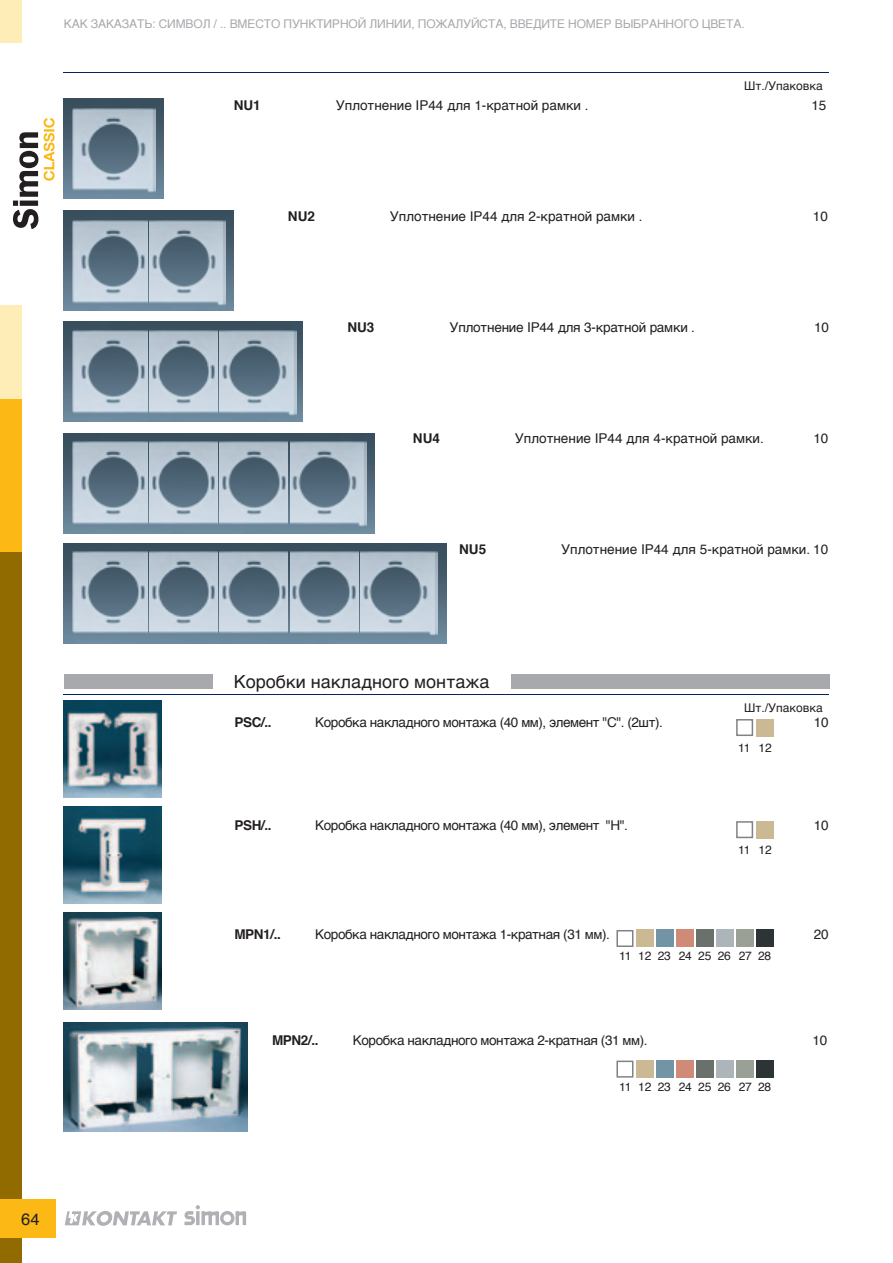
<style>
.page{position:relative;width:893px;height:1263px;background:#fff}
.page>*{position:absolute;margin:0;border:0;box-sizing:border-box;transform-origin:0 0}
.t1{font:18px "Helvetica";color:#231f20}
.t2{font:16.5px "Helvetica";color:#231f20}
.t3{font:13.5px "Helvetica";letter-spacing:-.015em;color:#231f20}
.t4{font:700 13.5px "Helvetica";letter-spacing:-.03em;color:#231f20}
.t5{font:12px "Helvetica";letter-spacing:-.01em;color:#a8a9ad}
.t6{font:12px "Helvetica";letter-spacing:-.02em;color:#231f20}
.t7{font:12px "Helvetica";color:#231f20}
</style>
<div class="page">
<div style="left:64px;top:675px;width:149px;height:14px;background:#a8a9ad"></div>
<hr style="left:64px;top:694px;width:765px;height:1px;background:#002562">
<div style="left:511px;top:675px;width:318px;height:14px;background:#a8a9ad"></div>
<img style="left:64px;top:700px;width:97px;height:98px">
<img style="left:64px;top:806px;width:97px;height:98px">
<div style="left:736px;top:719px;width:17px;height:17px;background:#fff;border:2px solid #808285"></div>
<div style="left:736px;top:821px;width:17px;height:17px;background:#fff;border:2px solid #808285"></div>
<div style="left:756px;top:719px;width:17px;height:17px;background:#cab993"></div>
<div style="left:756px;top:821px;width:17px;height:17px;background:#cab993"></div>
<img style="left:64px;top:913px;width:97px;height:97px">
<img style="left:64px;top:1022px;width:184px;height:109px">
<div style="left:616px;top:930px;width:17px;height:17px;background:#fff;border:2px solid #808285"></div>
<div style="left:616px;top:1060px;width:17px;height:17px;background:#fff;border:2px solid #808285"></div>
<div style="left:656px;top:930px;width:17px;height:17px;background:#7394a5"></div>
<div style="left:656px;top:1060px;width:17px;height:17px;background:#7394a5"></div>
<div style="left:636px;top:930px;width:17px;height:17px;background:#cab993"></div>
<div style="left:636px;top:1060px;width:17px;height:17px;background:#cab993"></div>
<div style="left:676px;top:930px;width:17px;height:17px;background:#d08b78"></div>
<div style="left:676px;top:1060px;width:17px;height:17px;background:#d08b78"></div>
<div style="left:696px;top:930px;width:17px;height:17px;background:#6a716d"></div>
<div style="left:696px;top:1060px;width:17px;height:17px;background:#6a716d"></div>
<div style="left:716px;top:930px;width:17px;height:17px;background:#acb6ba"></div>
<div style="left:716px;top:1060px;width:17px;height:17px;background:#acb6ba"></div>
<div style="left:736px;top:930px;width:17px;height:17px;background:#9ba096"></div>
<div style="left:736px;top:1060px;width:17px;height:17px;background:#9ba096"></div>
<div style="left:756px;top:930px;width:17px;height:17px;background:#2c3435"></div>
<div style="left:756px;top:1060px;width:17px;height:17px;background:#2c3435"></div>
<img style="left:64px;top:544px;width:382px;height:99px">
<img style="left:64px;top:434px;width:311px;height:99px">
<img style="left:64px;top:322px;width:238px;height:99px">
<img style="left:64px;top:211px;width:170px;height:99px">
<img style="left:64px;top:99px;width:99px;height:99px">
<img style="left:72px;top:107px;width:83px;height:86px">
<img style="left:72px;top:219px;width:75px;height:86px">
<img style="left:72px;top:330px;width:75px;height:85px">
<img style="left:72px;top:441px;width:75px;height:85px">
<img style="left:72px;top:550px;width:75px;height:86px">
<img style="left:150px;top:330px;width:67px;height:85px">
<img style="left:150px;top:441px;width:67px;height:85px">
<img style="left:150px;top:550px;width:67px;height:86px">
<img style="left:220px;top:441px;width:68px;height:85px">
<img style="left:220px;top:550px;width:68px;height:86px">
<img style="left:150px;top:219px;width:76px;height:86px">
<img style="left:220px;top:330px;width:76px;height:85px">
<img style="left:290px;top:441px;width:77px;height:85px">
<img style="left:290px;top:550px;width:68px;height:86px">
<img style="left:361px;top:550px;width:76px;height:86px">
<hr style="left:64px;top:72px;width:765px;height:1px;background:#002562">
<div style="left:0;top:0;width:21px;height:43px;background:#ffedb7"></div>
<div style="left:0;top:305px;width:21px;height:116px;background:#ffedb7"></div>
<div style="left:0;top:399px;width:21px;height:455px;background:#fcb814"></div>
<div style="left:0;top:552px;width:21px;height:711px;background:#916b00"></div>
<div style="left:0;top:1199px;width:55px;height:38px;background:#fcb814"></div>
<svg style="left:13px;top:132px;width:25px;height:97px"></svg>
<svg style="left:44px;top:118px;width:11px;height:63px"></svg>
<svg style="left:184px;top:1205px;width:62px;height:20px"></svg>
<svg style="left:65px;top:1211px;width:112px;height:15px"></svg>
<p class="t5" style="left:64px;top:15px;width:44px">Как зака</p>
<p class="t5" style="left:122px;top:15px;width:143px">зать: СИМВОЛ / .. вместо</p>
<p class="t5" style="left:283px;top:15px;width:10px">пунктирно</p>
<p class="t5" style="left:358px;top:15px;width:21px">й линии</p>
<p class="t5" style="left:411px;top:15px;width:45px">, пожалу</p>
<p class="t5" style="left:471px;top:15px;width:18px">йста</p>
<p class="t5" style="left:503px;top:15px;width:39px">, введит</p>
<p class="t5" style="left:557px;top:15px;width:21px">е ном</p>
<p class="t5" style="left:596px;top:15px;width:47px">ер выбранного</p>
<p class="t5" style="left:702px;top:15px;width:44px">цвета.</p>
<p class="t7" style="left:744px;top:77px;width:80px">Шт./Упаковка</p>
<p class="t4" style="left:234px;top:94px;width:28px">NU 1</p>
<p class="t3" style="left:336px;top:95px;width:254px">Уплотнение IP44 для 1-кратной рамки .</p>
<p class="t3" style="left:811px;top:95px;width:17px">15</p>
<p class="t4" style="left:288px;top:205px;width:28px">NU 2</p>
<p class="t3" style="left:390px;top:206px;width:254px">Уплотнение IP44 для 2-кратной рамки .</p>
<p class="t3" style="left:813px;top:206px;width:17px">10</p>
<p class="t4" style="left:348px;top:316px;width:28px">NU 3</p>
<p class="t3" style="left:450px;top:317px;width:247px">Уплотнение IP44 для 3-кратной рамки .</p>
<p class="t3" style="left:814px;top:317px;width:16px">10</p>
<p class="t4" style="left:413px;top:428px;width:28px">NU 4</p>
<p class="t3" style="left:515px;top:428px;width:250px">Уплотнение IP44 для 4-кратной рамки.</p>
<p class="t3" style="left:813px;top:428px;width:17px">10</p>
<p class="t4" style="left:459px;top:538px;width:28px">NU 5</p>
<p class="t3" style="left:561px;top:539px;width:268px">Уплотнение IP44 для 5-кратной рамки. 10</p>
<h1 class="t1" style="left:234px;top:668px;width:257px">Коробки накладного монтажа</h1>
<p class="t4" style="left:234px;top:712px;width:38px">PSC/..</p>
<p class="t3" style="left:315px;top:712px;width:349px">Коробка накладного монтажа (40 мм), элемент "C". (2шт).</p>
<p class="t3" style="left:814px;top:712px;width:16px">10</p>
<p class="t7" style="left:744px;top:698px;width:80px">Шт./Упаковка</p>
<p class="t6" style="left:738px;top:739px;width:35px">11 12</p>
<p class="t4" style="left:234px;top:814px;width:38px">PSH/..</p>
<p class="t3" style="left:315px;top:814px;width:314px">Коробка накладного монтажа (40 мм), элемент "H".</p>
<p class="t3" style="left:814px;top:814px;width:16px">10</p>
<p class="t6" style="left:738px;top:841px;width:35px">11 12</p>
<p class="t4" style="left:234px;top:923px;width:48px">MPN1/..</p>
<p class="t3" style="left:315px;top:924px;width:296px">Коробка накладного монтажа 1-кратная (31 мм).</p>
<p class="t3" style="left:814px;top:924px;width:16px">20</p>
<p class="t6" style="left:619px;top:947px;width:154px">11 12 23 24 25 26 27 28</p>
<p class="t4" style="left:272px;top:1030px;width:48px">MPN2/..</p>
<p class="t3" style="left:353px;top:1030px;width:296px">Коробка накладного монтажа 2-кратная (31 мм).</p>
<p class="t3" style="left:813px;top:1030px;width:16px">10</p>
<p class="t6" style="left:619px;top:1077px;width:154px">11 12 23 24 25 26 27 28</p>
<p class="t2" style="left:21px;top:1206px;width:20px">64</p>
</div>
